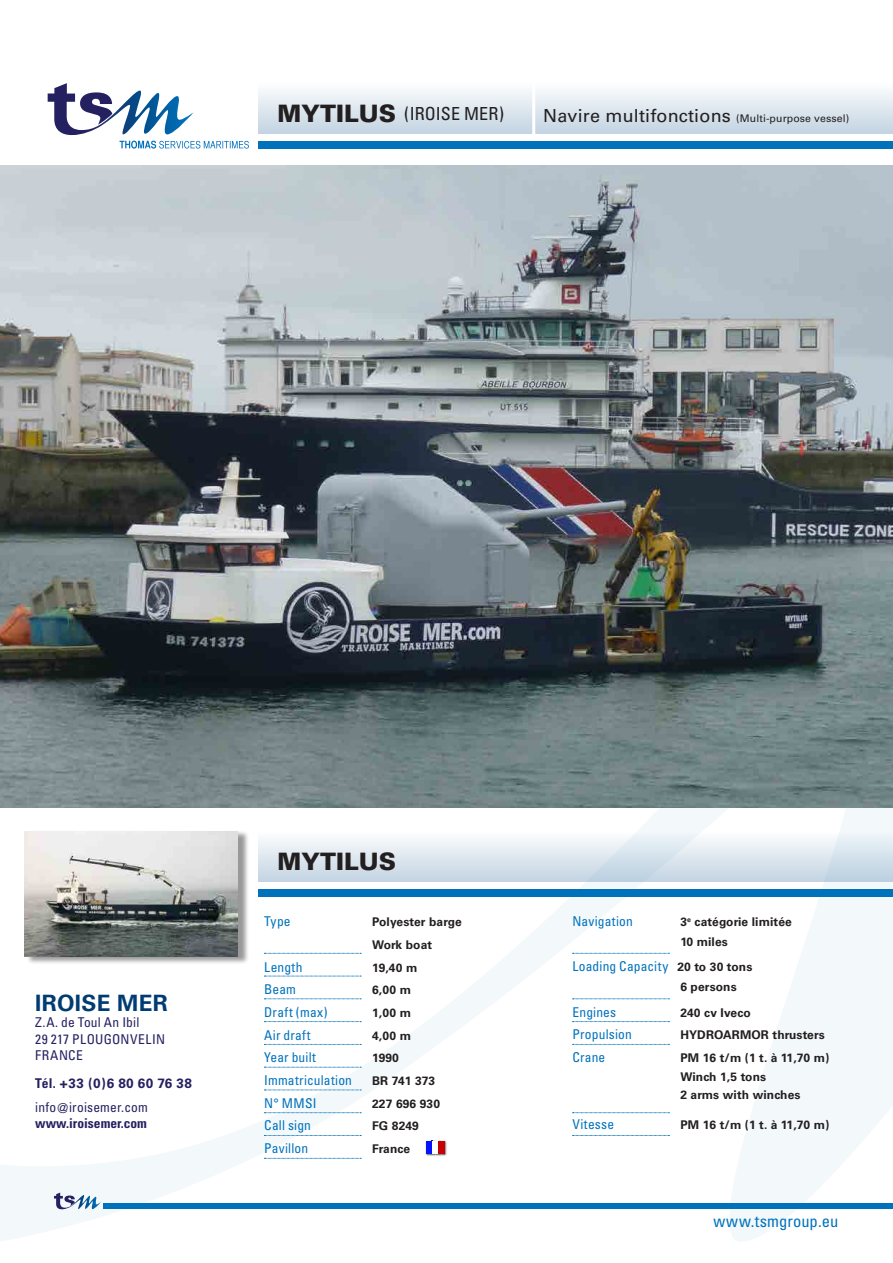
<style>
.page{position:relative;width:893px;height:1263px;background:#fff}
.page>*{position:absolute;margin:0;border:0;box-sizing:border-box;transform-origin:0 0}
.t1{font:900 24px "Univers";color:#231f20}
.t2{font:700 22.5px "Univers";letter-spacing:.015em;color:#003c72}
.t3{font:condensed 18px "Univers";letter-spacing:.005em;color:#231f20}
.t4{font:condensed 16.5px "Univers";letter-spacing:.005em;color:#0072bc}
.t5{font:condensed 13.5px "Univers";letter-spacing:.015em;color:#0072bc}
.t6{font:condensed 13.5px "Univers";letter-spacing:.015em;color:#252161}
.t7{font:700 13.5px "Univers";letter-spacing:.03em;color:#252161}
.t8{font:700 condensed 13.5px "Univers";color:#252161}
.t9{font:700 12px "Univers";letter-spacing:.01em;color:#231f20}
.t10{font:10.5px "Univers";letter-spacing:.01em;color:#231f20}
.s1{font-weight:900;font-stretch:normal;font-size:24px}
.s2{font-size:18px}
.s3{font-stretch:condensed}
.s4{font-weight:700;font-stretch:normal;font-size:12px;color:#231f20}
</style>
<div class="page">
<div style="left:258px;top:141px;width:635px;height:8px;background:#0072bc"></div>
<div style="left:258px;top:83px;width:635px;height:50px;background:linear-gradient(to bottom,#fdfefe,#c4d5e3)"></div>
<svg style="left:48px;top:83px;width:201px;height:66px"></svg>
<svg style="left:0;top:807px;width:893px;height:434px"></svg>
<svg style="left:54px;top:1192px;width:47px;height:20px"></svg>
<div style="left:103px;top:1203px;width:790px;height:6px;background:#0072bc"></div>
<svg style="left:264px;top:953px;width:97px;height:1px"></svg>
<svg style="left:264px;top:976px;width:97px;height:1px"></svg>
<svg style="left:264px;top:998px;width:97px;height:1px"></svg>
<svg style="left:264px;top:1021px;width:97px;height:1px"></svg>
<svg style="left:264px;top:1044px;width:97px;height:1px"></svg>
<svg style="left:264px;top:1067px;width:97px;height:1px"></svg>
<svg style="left:264px;top:1090px;width:97px;height:1px"></svg>
<svg style="left:264px;top:1112px;width:97px;height:1px"></svg>
<svg style="left:264px;top:1135px;width:97px;height:1px"></svg>
<svg style="left:264px;top:1158px;width:97px;height:1px"></svg>
<svg style="left:573px;top:998px;width:96px;height:1px"></svg>
<svg style="left:573px;top:1021px;width:96px;height:1px"></svg>
<svg style="left:573px;top:1112px;width:96px;height:1px"></svg>
<svg style="left:573px;top:953px;width:96px;height:1px"></svg>
<svg style="left:573px;top:1044px;width:96px;height:1px"></svg>
<svg style="left:573px;top:1135px;width:96px;height:1px"></svg>
<hr style="left:532px;top:83px;width:3px;height:58px;background:#fff">
<img style="left:425px;top:1140px;width:6px;height:17px">
<div style="left:426px;top:1141px;width:6px;height:12px;background:#0512fc"></div>
<img style="left:431px;top:1140px;width:4px;height:17px">
<img style="left:441px;top:1140px;width:7px;height:17px">
<img style="left:437px;top:1140px;width:4px;height:17px">
<svg style="left:431px;top:1141px;width:7px;height:12px"></svg>
<div style="left:438px;top:1141px;width:7px;height:12px;background:#c70003"></div>
<img style="left:0;top:165px;width:893px;height:642px">
<div style="left:26px;top:830px;width:223px;height:134px;background:#231f20;opacity:.46"></div>
<img style="left:25px;top:832px;width:213px;height:125px">
<p class="t3" style="left:278px;top:103px;width:228px"><span class="s1">MYTILUS</span> (IROISE MER)</p>
<p class="t10" style="left:543px;top:112px;width:308px"><span class="s2">Navire multifonctions</span> (Multi-purpose vessel)</p>
<p class="t2" style="left:35px;top:990px;width:134px">IROISE MER</p>
<p class="t6" style="left:35px;top:1014px;width:106px">Z.A. de Toul An Ibil</p>
<p class="t6" style="left:35px;top:1030px;width:131px">29 217 PLOUGONVELIN</p>
<p class="t6" style="left:35px;top:1046px;width:49px">FRANCE</p>
<p class="t7" style="left:35px;top:1075px;width:158px"><span class="s3">Tél.</span> +33 (0)6 80 60 76 38</p>
<p class="t6" style="left:35px;top:1099px;width:114px">info@iroisemer.com</p>
<p class="t8" style="left:35px;top:1115px;width:113px">www.iroisemer.com</p>
<p class="t1" style="left:278px;top:847px;width:120px">MYTILUS</p>
<p class="t5" style="left:264px;top:913px;width:28px">Type</p>
<p class="t9" style="left:372px;top:915px;width:91px">Polyester barge</p>
<p class="t9" style="left:372px;top:938px;width:62px">Work boat</p>
<p class="t5" style="left:264px;top:958px;width:40px">Length</p>
<p class="t9" style="left:372px;top:960px;width:47px">19,40 m</p>
<p class="t5" style="left:264px;top:981px;width:33px">Beam</p>
<p class="t9" style="left:372px;top:983px;width:40px">6,00 m</p>
<p class="t5" style="left:264px;top:1003px;width:65px">Draft (max)</p>
<p class="t9" style="left:372px;top:1006px;width:40px">1,00 m</p>
<p class="t5" style="left:264px;top:1026px;width:48px">Air draft</p>
<p class="t9" style="left:372px;top:1028px;width:40px">4,00 m</p>
<p class="t5" style="left:264px;top:1049px;width:53px">Year built</p>
<p class="t9" style="left:372px;top:1051px;width:28px">1990</p>
<p class="t5" style="left:264px;top:1071px;width:89px">Immatriculation</p>
<p class="t9" style="left:372px;top:1073px;width:65px">BR 741 373</p>
<p class="t5" style="left:264px;top:1094px;width:54px">N° MMSI</p>
<p class="t9" style="left:372px;top:1096px;width:69px">227 696 930</p>
<p class="t5" style="left:264px;top:1117px;width:48px">Call sign</p>
<p class="t9" style="left:372px;top:1119px;width:48px">FG 8249</p>
<p class="t5" style="left:264px;top:1139px;width:46px">Pavillon</p>
<p class="t9" style="left:372px;top:1141px;width:40px">France</p>
<p class="t5" style="left:572px;top:913px;width:62px">Navigation</p>
<p class="t9" style="left:680px;top:915px;width:113px">3<sup>e</sup> catégorie limitée</p>
<p class="t9" style="left:680px;top:934px;width:49px">10 miles</p>
<p class="t5" style="left:572px;top:958px;width:181px">Loading Capacity <span class="s4">20 to 30 tons</span></p>
<p class="t9" style="left:680px;top:980px;width:58px">6 persons</p>
<p class="t5" style="left:572px;top:1003px;width:45px">Engines</p>
<p class="t9" style="left:680px;top:1005px;width:72px">240 cv Iveco</p>
<p class="t5" style="left:572px;top:1026px;width:61px">Propulsion</p>
<p class="t9" style="left:680px;top:1028px;width:146px">HYDROARMOR thrusters</p>
<p class="t5" style="left:572px;top:1048px;width:34px">Crane</p>
<p class="t9" style="left:680px;top:1051px;width:150px">PM 16 t/m (1 t. à 11,70 m)</p>
<p class="t9" style="left:680px;top:1070px;width:87px">Winch 1,5 tons</p>
<p class="t9" style="left:680px;top:1088px;width:122px">2 arms with winches</p>
<p class="t5" style="left:572px;top:1116px;width:43px">Vitesse</p>
<p class="t9" style="left:680px;top:1118px;width:150px">PM 16 t/m (1 t. à 11,70 m)</p>
<p class="t4" style="left:713px;top:1210px;width:126px">www.tsmgroup.eu</p>
</div>
